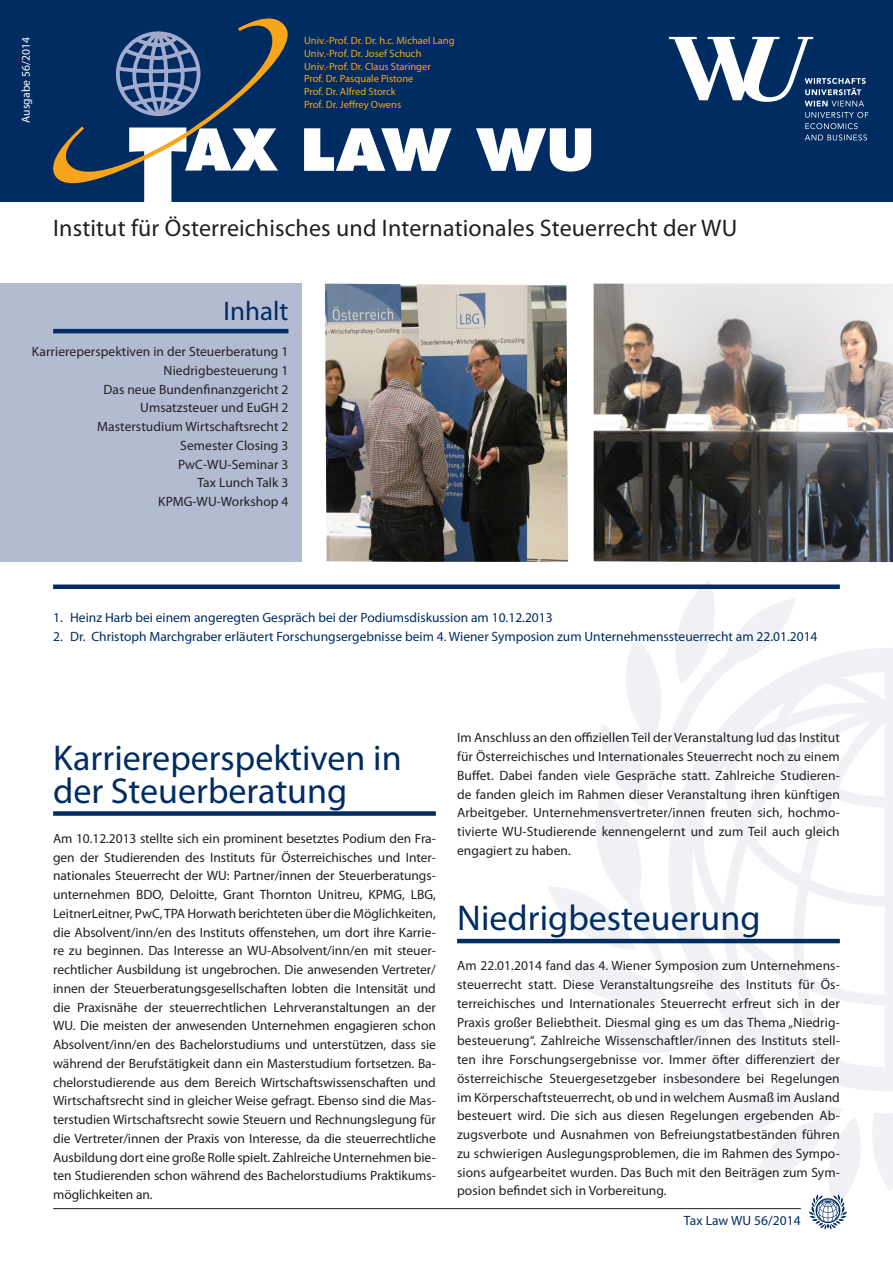
<style>
.page{position:relative;width:893px;height:1263px;background:#fff}
.page>*{position:absolute;margin:0;border:0;box-sizing:border-box;transform-origin:0 0}
.Headline{font:36px/33px "Myriad Pro";color:#002c62}
.t1{font:27px "Myriad Pro";color:#002c62}
.t2{font:24px "Myriad Pro";letter-spacing:.005em;color:#231f20}
.t3{font:13.5px/18.8px "Myriad Pro";letter-spacing:.005em;color:#231f20;text-align:justify}
.Bildunterschrift{font:13.5px "Myriad Pro";color:#002c62}
.Zwischentitel{font:11.7px "Myriad Pro";letter-spacing:.005em;color:#fff}
.t4{font:10.5px/12.8px "Myriad Pro";color:#f9a51b}
</style>
<div class="page">
<div style="left:1px;top:0;width:892px;height:202px;background:#002c62"></div>
<div style="left:0;top:283px;width:301px;height:279px;background:#b3bbd3"></div>
<hr style="left:53px;top:329px;width:235px;height:4px;background:#002c62">
<div style="left:53px;top:584px;width:787px;height:5px;background:#002c62"></div>
<svg style="left:144px;top:196px;width:28px;height:6px"></svg>
<svg style="left:53px;top:18px;width:235px;height:178px"></svg>
<svg style="left:114px;top:28px;width:89px;height:92px"></svg>
<svg style="left:304px;top:128px;width:287px;height:44px"></svg>
<hr style="left:457px;top:939px;width:383px;height:4px;background:#002c62">
<hr style="left:53px;top:1208px;width:748px;height:1px;background:#231f20">
<img style="left:808px;top:1189px;width:42px;height:41px">
<svg style="left:668px;top:36px;width:200px;height:104px"></svg>
<div style="left:53px;top:811px;width:383px;height:5px;background:#002c62"></div>
<img style="left:325px;top:284px;width:243px;height:278px">
<img style="left:594px;top:284px;width:299px;height:278px">
<p class="Zwischentitel" style="left:19px;top:123px;width:87px;rotate:-90deg">Ausgabe 56/2014</p>
<p class="t4" style="left:304px;top:34px;width:152px">Univ.-Prof. Dr. Dr. h.c. Michael Lang<br>Univ.-Prof. Dr. Josef Schuch<br>Univ.-Prof. Dr. Claus Staringer<br>Prof. Dr. Pasquale Pistone<br>Prof. Dr. Alfred Storck</p>
<p class="t4" style="left:304px;top:98px;width:99px">Prof. Dr. Jeffrey Owens</p>
<p class="t2" style="left:53px;top:213px;width:686px">Institut für Österreichisches und Internationales Steuerrecht der WU</p>
<p class="t1" style="left:223px;top:295px;width:67px">Inhalt</p>
<p class="t3" style="left:32px;top:342px;width:258px;text-align:right">Karriereperspektiven in der Steuerberatung 1<br>Niedrigbesteuerung 1</p>
<p class="t3" style="left:103px;top:379px;width:187px">Das neue Bundenfinanzgericht 2</p>
<p class="t3" style="left:140px;top:398px;width:150px">Umsatzsteuer und EuGH 2</p>
<p class="t3" style="left:97px;top:417px;width:193px">Masterstudium Wirtschaftsrecht 2</p>
<p class="t3" style="left:180px;top:436px;width:110px">Semester Closing 3</p>
<p class="t3" style="left:178px;top:454px;width:112px">PwC-WU-Seminar 3</p>
<p class="t3" style="left:197px;top:473px;width:93px">Tax Lunch Talk 3</p>
<p class="t3" style="left:158px;top:492px;width:132px">KPMG-WU-Workshop 4</p>
<p class="Bildunterschrift" style="left:53px;top:609px;width:501px">1. Heinz Harb bei einem angeregten Gespräch bei der Podiumsdiskussion am 10.12.2013</p>
<p class="Bildunterschrift" style="left:53px;top:628px;width:766px">2. Dr. Christoph Marchgraber erläutert Forschungsergebnisse beim 4. Wiener Symposion zum Unternehmenssteuerrecht am 22.01.2014</p>
<p class="Headline" style="left:53px;top:741px;width:350px">Karriereperspektiven in der Steuerberatung</p>
<p class="t3" style="left:53px;top:829px;width:384px">Am 10.12.2013 stellte sich ein prominent besetztes Podium den Fra&shy;gen der Studierenden des Instituts für Österreichisches und Inter&shy;nationales Steuerrecht der WU: Partner/innen der Steuerberatungs&shy;unternehmen BDO, Deloitte, Grant Thornton Unitreu, KPMG, LBG, LeitnerLeitner, PwC, TPA Horwath berichteten über die Möglichkeiten, die Absolvent/inn/en des Instituts offenstehen, um dort ihre Karrie&shy;re zu beginnen. Das Interesse an WU-Absolvent/inn/en mit steuer&shy;rechtlicher Ausbildung ist ungebrochen. Die anwesenden Vertreter/ innen der Steuerberatungsgesellschaften lobten die Intensität und die Praxisnähe der steuerrechtlichen Lehrveranstaltungen an der WU. Die meisten der anwesenden Unternehmen engagieren schon Absolvent/inn/en des Bachelorstudiums und unterstützen, dass sie während der Berufstätigkeit dann ein Masterstudium fortsetzen. Ba&shy;chelorstudierende aus dem Bereich Wirtschaftswissenschaften und Wirtschaftsrecht sind in gleicher Weise gefragt. Ebenso sind die Mas&shy;terstudien Wirtschaftsrecht sowie Steuern und Rechnungslegung für die Vertreter/innen der Praxis von Interesse, da die steuerrechtliche Ausbildung dort eine große Rolle spielt. Zahlreiche Unternehmen bie&shy;ten Studierenden schon während des Bachelorstudiums Praktikums&shy;möglichkeiten an.</p>
<p class="t3" style="left:457px;top:728px;width:384px">Im Anschluss an den offiziellen Teil der Veranstaltung lud das Institut für Österreichisches und Internationales Steuerrecht noch zu einem Buffet. Dabei fanden viele Gespräche statt. Zahlreiche Studieren&shy;de fanden gleich im Rahmen dieser Veranstaltung ihren künftigen Arbeitgeber. Unternehmensvertreter/innen freuten sich, hochmo&shy;tivierte WU-Studierende kennengelernt und zum Teil auch gleich engagiert zu haben.</p>
<p class="Headline" style="left:457px;top:901px;width:305px">Niedrigbesteuerung</p>
<p class="t3" style="left:457px;top:956px;width:384px">Am 22.01.2014 fand das 4. Wiener Symposion zum Unternehmens&shy;steuerrecht statt. Diese Veranstaltungsreihe des Instituts für Ös&shy;terreichisches und Internationales Steuerrecht erfreut sich in der Praxis großer Beliebtheit. Diesmal ging es um das Thema „Niedrig&shy;besteuerung“. Zahlreiche Wissenschaftler/innen des Instituts stell&shy;ten ihre Forschungsergebnisse vor. Immer öfter differenziert der österreichische Steuergesetzgeber insbesondere bei Regelungen im Körperschaftsteuerrecht, ob und in welchem Ausmaß im Ausland besteuert wird. Die sich aus diesen Regelungen ergebenden Ab&shy;zugsverbote und Ausnahmen von Befreiungstatbeständen führen zu schwierigen Auslegungsproblemen, die im Rahmen des Sympo&shy;sions aufgearbeitet wurden. Das Buch mit den Beiträgen zum Sym&shy;posion befindet sich in Vorbereitung.</p>
<p class="Bildunterschrift" style="left:684px;top:1212px;width:118px">Tax Law WU 56/2014</p>
</div>
